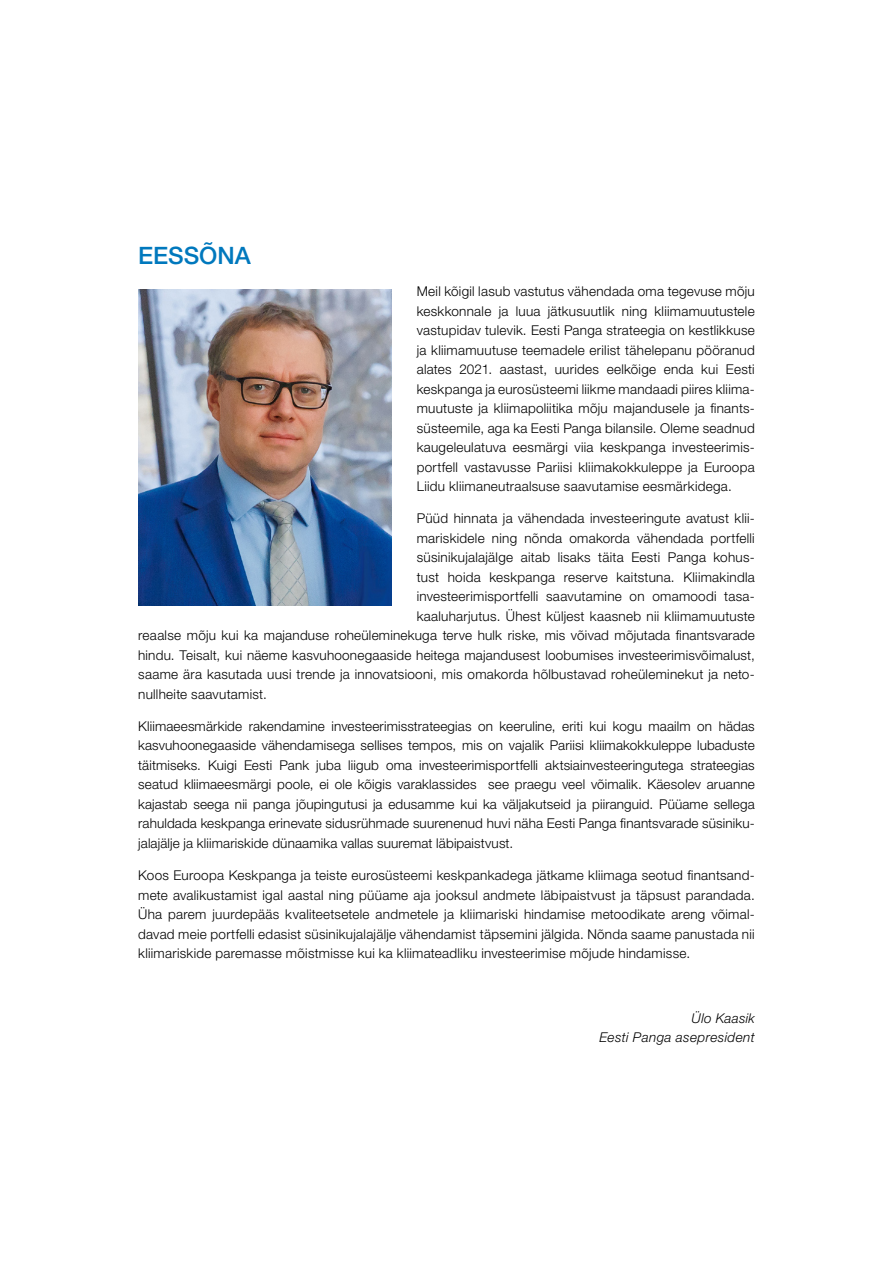
<style>
.page{position:relative;width:893px;height:1263px;background:#fff}
.page>*{position:absolute;margin:0;border:0;box-sizing:border-box;transform-origin:0 0}
.t1{font:500 24px "Helvetica Neue LT Std";color:#0078bd}
.t2{font:300 13.5px/19.5px "Helvetica Neue LT Std";letter-spacing:.02em;color:#000;text-align:justify}
.t3{font:italic 300 13.5px/19.5px "Helvetica Neue LT Std";letter-spacing:.025em;color:#000;text-align:right}
</style>
<div class="page">
<img style="left:138px;top:290px;width:253px;height:315px">
<h1 class="t1" style="left:138px;top:241px;width:114px">EESSÕNA</h1>
<p class="t2" style="left:417px;top:281px;width:340px">Meil kõigil lasub vastutus vähendada oma tegevuse mõju keskkonnale ja luua jätkusuutlik ning kliimamuutustele vastupidav tulevik. Eesti Panga strateegia on kestlikkuse ja kliimamuutuse teemadele erilist tähelepanu pööranud alates 2021. aastast, uurides eelkõige enda kui Eesti keskpanga ja eurosüsteemi liikme mandaadi piires kliima&shy;muutuste ja kliimapoliitika mõju majandusele ja finants&shy;süsteemile, aga ka Eesti Panga bilansile. Oleme seadnud kaugeleulatuva eesmärgi viia keskpanga investeerimis&shy;portfell vastavusse Pariisi kliimakokkuleppe ja Euroopa Liidu kliimaneutraalsuse saavutamise eesmärkidega.</p>
<p class="t2" style="left:417px;top:508px;width:340px">Püüd hinnata ja vähendada investeeringute avatust klii-</p>
<p class="t2" style="left:417px;top:528px;width:340px">mariskidele ning nõnda omakorda vähendada portfelli</p>
<p class="t2" style="left:417px;top:547px;width:340px">süsinikujalajälge aitab lisaks täita Eesti Panga kohus-</p>
<p class="t2" style="left:417px;top:567px;width:340px">tust hoida keskpanga reserve kaitstuna. Kliimakindla</p>
<p class="t2" style="left:417px;top:586px;width:340px">investeerimisportfelli saavutamine on omamoodi tasa-</p>
<p class="t2" style="left:417px;top:606px;width:340px">kaaluharjutus. Ühest küljest kaasneb nii kliimamuutuste</p>
<p class="t2" style="left:138px;top:625px;width:618px">reaalse mõju kui ka majanduse roheüleminekuga terve hulk riske, mis võivad mõjutada finantsvarade</p>
<p class="t2" style="left:138px;top:645px;width:618px">hindu. Teisalt, kui näeme kasvuhoonegaaside heitega majandusest loobumises investeerimisvõimalust,</p>
<p class="t2" style="left:138px;top:664px;width:618px">saame ära kasutada uusi trende ja innovatsiooni, mis omakorda hõlbustavad roheüleminekut ja neto-</p>
<p class="t2" style="left:138px;top:684px;width:130px">nullheite saavutamist.</p>
<p class="t2" style="left:138px;top:716px;width:618px">Kliimaeesmärkide rakendamine investeerimisstrateegias on keeruline, eriti kui kogu maailm on hädas kasvuhoonegaaside vähendamisega sellises tempos, mis on vajalik Pariisi kliimakokkuleppe lubaduste täitmiseks. Kuigi Eesti Pank juba liigub oma investeerimisportfelli aktsiainvesteeringutega strateegias seatud kliimaeesmärgi poole, ei ole kõigis varaklassides see praegu veel võimalik. Käesolev aruanne kajastab seega nii panga jõupingutusi ja edusamme kui ka väljakutseid ja piiranguid. Püüame sellega rahuldada keskpanga erinevate sidusrühmade suurenenud huvi näha Eesti Panga finantsvarade süsiniku&shy;jalajälje ja kliimariskide dünaamika vallas suuremat läbipaistvust.</p>
<p class="t2" style="left:138px;top:865px;width:618px">Koos Euroopa Keskpanga ja teiste eurosüsteemi keskpankadega jätkame kliimaga seotud finantsand&shy;mete avalikustamist igal aastal ning püüame aja jooksul andmete läbipaistvust ja täpsust parandada.<br>Üha parem juurdepääs kvaliteetsetele andmetele ja kliimariski hindamise metoodikate areng võimal&shy;davad meie portfelli edasist süsinikujalajälje vähendamist täpsemini jälgida. Nõnda saame panustada nii kliimariskide paremasse mõistmisse kui ka kliimateadliku investeerimise mõjude hindamisse.</p>
<p class="t3" style="left:599px;top:1008px;width:157px">Ülo Kaasik<br>Eesti Panga asepresident</p>
</div>
